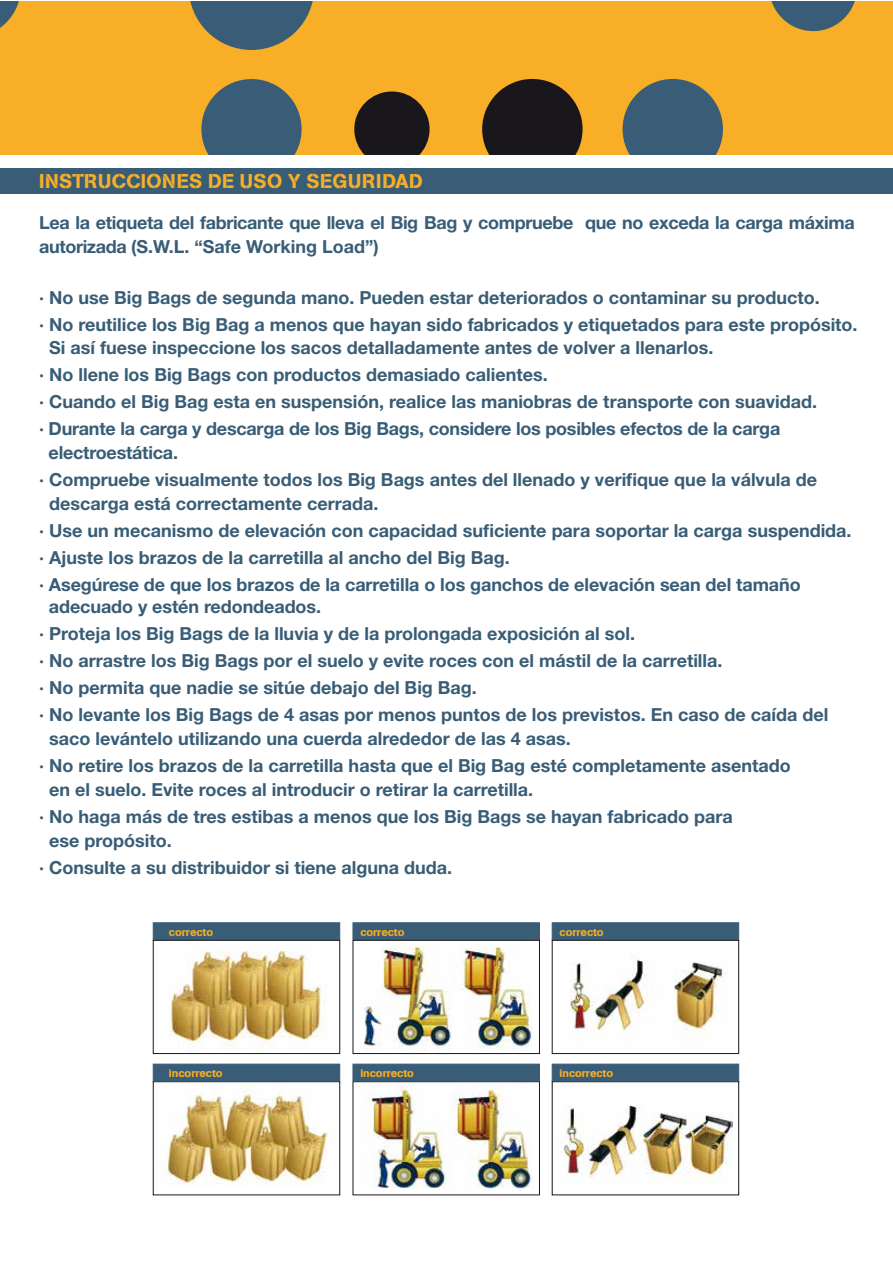
<style>
.page{position:relative;width:893px;height:1263px;background:#fff}
.page>*{position:absolute;margin:0;border:0;box-sizing:border-box;transform-origin:0 0}
.t1{font:19.8px "AG Book Stencil";letter-spacing:.02em;color:#f8af27}
.t2{font:700 18px/27px "Helvetica Neue LT Std";color:#395d76}
.t3{font:700 18px/24px "Helvetica Neue LT Std";letter-spacing:-.02em;color:#395d76}
.t4{font:10.8px "AG Book Stencil";color:#f8af27}
</style>
<div class="page">
<div style="left:0;top:168px;width:892px;height:26px;background:#395d76"></div>
<div style="left:0;top:1px;width:892px;height:154px;background:#f8af27"></div>
<svg style="left:771px;top:1px;width:84px;height:30px"></svg>
<svg style="left:623px;top:79px;width:100px;height:76px"></svg>
<svg style="left:482px;top:79px;width:101px;height:76px"></svg>
<svg style="left:354px;top:91px;width:76px;height:64px"></svg>
<svg style="left:201px;top:79px;width:101px;height:76px"></svg>
<svg style="left:190px;top:1px;width:123px;height:49px"></svg>
<svg style="left:0;top:1px;width:19px;height:27px"></svg>
<div style="left:552px;top:922px;width:187px;height:19px;background:#395d76;border:1px solid #395d76"></div>
<div style="left:552px;top:1064px;width:187px;height:18px;background:#395d76"></div>
<img style="left:570px;top:959px;width:155px;height:80px">
<div style="left:552px;top:940px;width:187px;height:114px;border:1px solid #1a171c"></div>
<img style="left:563px;top:1105px;width:170px;height:78px">
<div style="left:552px;top:1081px;width:187px;height:114px;border:1px solid #1a171c"></div>
<div style="left:353px;top:922px;width:187px;height:19px;background:#395d76;border:1px solid #395d76"></div>
<div style="left:353px;top:1064px;width:187px;height:18px;background:#395d76"></div>
<img style="left:364px;top:942px;width:168px;height:108px">
<div style="left:353px;top:940px;width:187px;height:114px;border:1px solid #1a171c"></div>
<img style="left:369px;top:1084px;width:163px;height:106px">
<div style="left:353px;top:1081px;width:187px;height:114px;border:1px solid #1a171c"></div>
<div style="left:153px;top:922px;width:187px;height:19px;background:#395d76;border:1px solid #395d76"></div>
<div style="left:153px;top:1064px;width:187px;height:18px;background:#395d76"></div>
<img style="left:170px;top:950px;width:156px;height:102px">
<div style="left:153px;top:940px;width:187px;height:114px;border:1px solid #1a171c"></div>
<img style="left:156px;top:1083px;width:172px;height:102px">
<div style="left:153px;top:1081px;width:187px;height:114px;border:1px solid #1a171c"></div>
<p class="t1" style="left:39px;top:169px;width:385px">INSTRUCCIONES DE USO Y SEGURIDAD</p>
<p class="t3" style="left:39px;top:210px;width:817px">Lea la etiqueta del fabricante que lleva el Big Bag y compruebe que no exceda la carga máxima autorizada (S.W.L. “Safe Working Load”)</p>
<p class="t2" style="left:39px;top:284px;width:820px">· No use Big Bags de segunda mano. Pueden estar deteriorados o contaminar su producto.<br>· No reutilice los Big Bag a menos que hayan sido fabricados y etiquetados para este propósito.</p>
<p class="t2" style="left:39px;top:333px;width:779px;text-indent:10px">Si así fuese inspeccione los sacos detalladamente antes de volver a llenarlos.<br>· No llene los Big Bags con productos demasiado calientes.<br>· Cuando el Big Bag esta en suspensión, realice las maniobras de transporte con suavidad. · Durante la carga y descarga de los Big Bags, considere los posibles efectos de la carga</p>
<p class="t2" style="left:39px;top:438px;width:779px;text-indent:10px">electroestática.<br>· Compruebe visualmente todos los Big Bags antes del llenado y verifique que la válvula de</p>
<p class="t2" style="left:39px;top:489px;width:814px;text-indent:10px">descarga está correctamente cerrada.<br>· Use un mecanismo de elevación con capacidad suficiente para soportar la carga suspendida. · Ajuste los brazos de la carretilla al ancho del Big Bag.<br>· Asegúrese de que los brazos de la carretilla o los ganchos de elevación sean del tamaño</p>
<p class="t2" style="left:39px;top:593px;width:791px;text-indent:10px">adecuado y estén redondeados.<br>· Proteja los Big Bags de la lluvia y de la prolongada exposición al sol.<br>· No arrastre los Big Bags por el suelo y evite roces con el mástil de la carretilla.<br>· No permita que nadie se sitúe debajo del Big Bag.<br>· No levante los Big Bags de 4 asas por menos puntos de los previstos. En caso de caída del</p>
<p class="t2" style="left:39px;top:725px;width:753px;text-indent:10px">saco levántelo utilizando una cuerda alrededor de las 4 asas.<br>· No retire los brazos de la carretilla hasta que el Big Bag esté completamente asentado</p>
<p class="t2" style="left:39px;top:776px;width:695px;text-indent:10px">en el suelo. Evite roces al introducir o retirar la carretilla.<br>· No haga más de tres estibas a menos que los Big Bags se hayan fabricado para</p>
<p class="t2" style="left:39px;top:827px;width:415px;text-indent:10px">ese propósito.<br>· Consulte a su distribuidor si tiene alguna duda.</p>
<p class="t4" style="left:169px;top:925px;width:46px">correcto</p>
<p class="t4" style="left:169px;top:1067px;width:55px">incorrecto</p>
<p class="t4" style="left:360px;top:925px;width:46px">correcto</p>
<p class="t4" style="left:360px;top:1067px;width:55px">incorrecto</p>
<p class="t4" style="left:560px;top:925px;width:46px">correcto</p>
<p class="t4" style="left:560px;top:1067px;width:55px">incorrecto</p>
</div>
